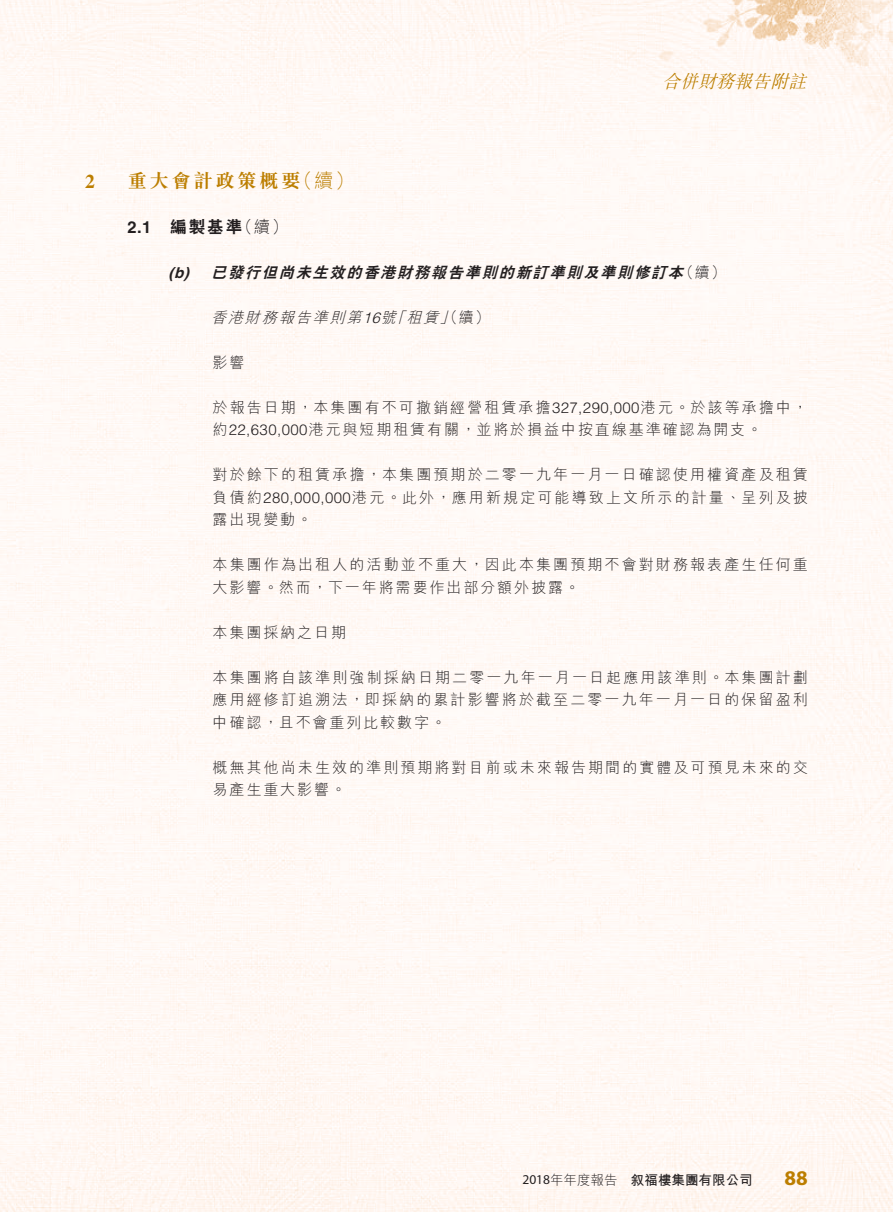
<style>
.page{position:relative;width:893px;height:1212px;background:#fff9f5}
.page>*{position:absolute;margin:0;border:0;box-sizing:border-box;transform-origin:0 0}
.t1{font:700 21px "Myriad Pro";color:#bc7e00}
._01_H1{font:700 19.5px "M Sung HK";letter-spacing:.125em;color:#bc7e00}
._01_H1-2{font:300 19.5px "M Hei HK";color:#bc7e00}
._01_H1-3{font:700 19.5px "Times LT Std";color:#bc7e00}
.t2{font:italic 300 18px "M Sung HK";color:#bc7e00}
._02_H2{font:800 16.5px "C Hei 2 HK";color:#231f20}
._02_H2-2{font:300 16.5px "M Hei HK";color:#231f20}
._02_H2-3{font:700 16.5px "Helvetica LT Std";color:#231f20}
._00_txt{font:300 15px/22.5px "M Hei HK";letter-spacing:.14em;color:#231f20}
._03_H3{font:italic 800 15px "C Hei 2 HK";color:#231f20}
._04_H4{font:italic 300 15px "M Hei HK";color:#231f20}
._04_H4-2{font:300 15px "M Hei HK";color:#231f20}
._03_H3-2{font:300 15px "M Hei HK";color:#231f20}
._03_H3-3{font:italic 700 15px "Helvetica LT Std";color:#231f20}
._04_H4-3{font:italic 300 15px "Helvetica LT Std";color:#231f20}
.t3{font:700 13.5px "M Hei HK";color:#231f20}
.t4{font:300 13.5px "M Hei HK";color:#231f20}
.s1{font-style:italic}
.s2{font-family:"Helvetica LT Std"}
.s3{font-family:"M Hei HK"}
.s4{font-family:"Myriad Pro";font-weight:400}
</style>
<div class="page">
<p class="_01_H1-3" style="left:85px;top:169px;width:11px">2</p>
<p class="_01_H1-2" style="left:293px;top:170px;width:63px">（續(</p>
<p class="_01_H1" style="left:128px;top:171px;width:175px">重大會計政策概要</p>
<p class="_02_H2-3" style="left:128px;top:217px;width:25px">2.1</p>
<p class="_02_H2-2" style="left:236px;top:218px;width:54px">（續(</p>
<p class="_02_H2" style="left:170px;top:218px;width:74px">編製基準</p>
<p class="t2" style="left:662px;top:69px;width:152px">合併財務報告附註</p>
<p class="_03_H3-3" style="left:169px;top:263px;width:21px">b(</p>
<p class="_03_H3-3" style="left:184px;top:263px;width:11px">)</p>
<p class="_03_H3-2" style="left:679px;top:264px;width:49px">（續(</p>
<p class="_03_H3" style="left:211px;top:264px;width:477px">已發行但尚未生效的香港財務報告準則的新訂準則及準則修訂本</p>
<p class="_04_H4-2" style="left:439px;top:309px;width:52px"><span class="s1">」</span>（續(</p>
<p class="_04_H4" style="left:211px;top:309px;width:156px">香港財務報告準則第</p>
<p class="_00_txt" style="left:213px;top:351px;width:33px">影響</p>
<p class="_00_txt" style="left:213px;top:396px;width:597px">於報告日期，本集團有不可撤銷經營租賃承擔<span class="s2">327,290,000</span>港元。於該等承擔中，約<span class="s2">22,630,000</span>港元與短期租賃有關，並將於損益中按直線基準確認為開支。</p>
<p class="_00_txt" style="left:213px;top:463px;width:597px;text-align:justify">對於餘下的租賃承擔，本集團預期於二零一九年一月一日確認使用權資產及租賃負債約<span class="s2">280,000,000</span>港元。此外，應用新規定可能導致上文所示的計量、呈列及披露出現變動。</p>
<p class="_00_txt" style="left:213px;top:553px;width:597px">本集團作為出租人的活動並不重大，因此本集團預期不會對財務報表產生任何重大影響。然而，下一年將需要作出部分額外披露。</p>
<p class="_00_txt" style="left:213px;top:621px;width:135px">本集團採納之日期</p>
<p class="_00_txt" style="left:213px;top:666px;width:597px;text-align:justify">本集團將自該準則強制採納日期二零一九年一月一日起應用該準則。本集團計劃應用經修訂追溯法，即採納的累計影響將於截至二零一九年一月一日的保留盈利中確認，且不會重列比較數字。</p>
<p class="_00_txt" style="left:213px;top:756px;width:597px">概無其他尚未生效的準則預期將對目前或未來報告期間的實體及可預見未來的交易產生重大影響。</p>
<p class="_04_H4" style="left:381px;top:309px;width:63px">號租賃</p>
<p class="_04_H4-3" style="left:363px;top:308px;width:48px">16 <span class="s3">「</span></p>
<p class="t4" style="left:522px;top:1173px;width:97px"><span class="s4">2018</span>年年度報告</p>
<p class="t3" style="left:631px;top:1170px;width:123px">叙福樓集團有限公司</p>
<h1 class="t1" style="left:784px;top:1164px;width:25px">88</h1>
</div>
